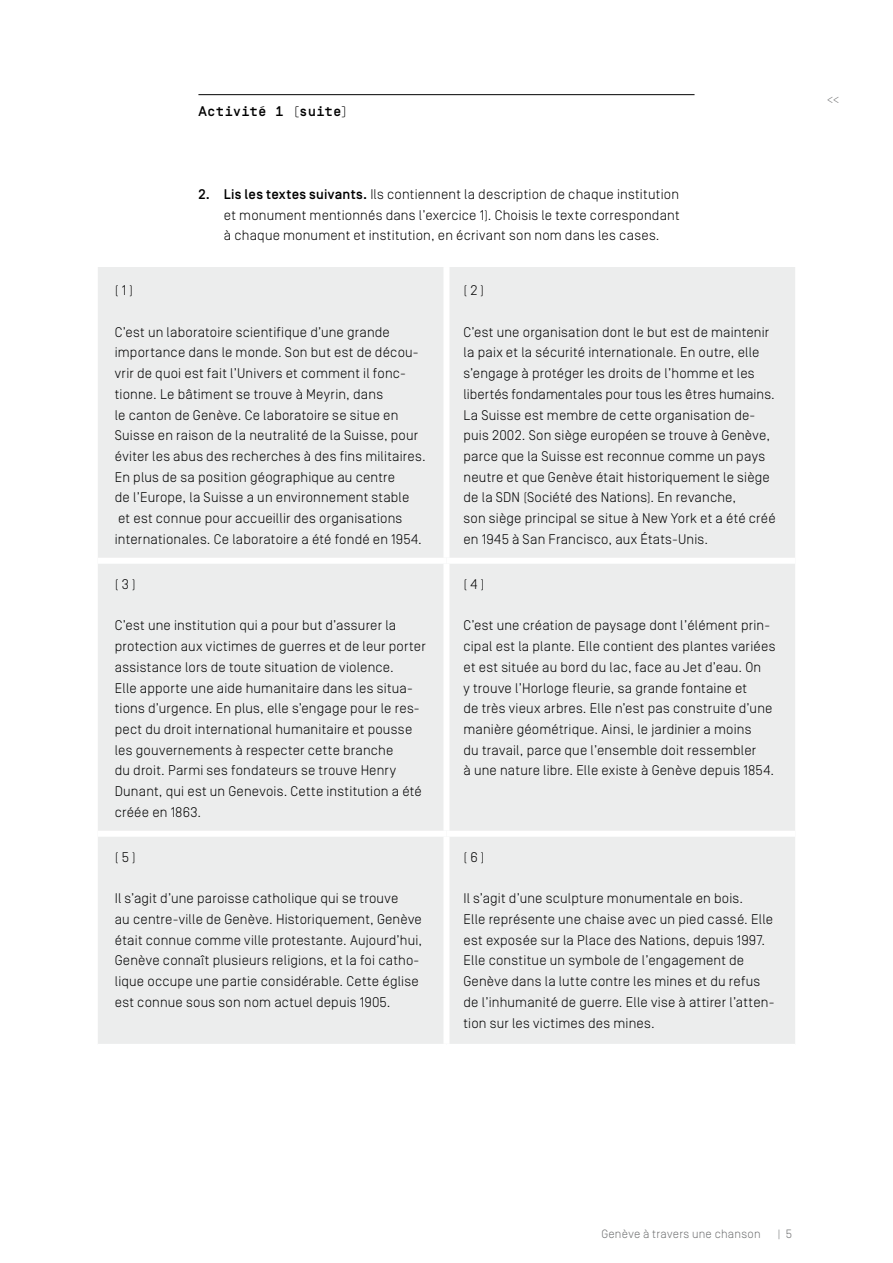
<style>
.page{position:relative;width:893px;height:1263px;background:#fff}
.page>*{position:absolute;margin:0;border:0;box-sizing:border-box;transform-origin:0 0}
.simplon_norm_light_9{font:300 13.95px/20.7px "Simplon Norm";letter-spacing:.015em;color:#000}
.simplon_norm_médium{font:300 13.95px/20.7px "Simplon Norm";letter-spacing:.015em;color:#000;text-align:justify}
.simplon_mono_médium{font:500 13.95px "Simplon Mono";letter-spacing:.01em;color:#000}
.t1{font:300 12px "Simplon Norm";letter-spacing:.02em;color:#707172}
.s1{font-weight:500}
</style>
<div class="page">
<hr style="left:198px;top:94px;width:496px;height:1px;background:#000">
<div style="left:98px;top:267px;width:697px;height:777px;background:#eceded"></div>
<div style="left:443px;top:267px;width:6px;height:291px;background:#fff"></div>
<div style="left:98px;top:558px;width:348px;height:6px;background:#fff"></div>
<div style="left:446px;top:558px;width:349px;height:6px;background:#fff"></div>
<div style="left:443px;top:564px;width:6px;height:267px;background:#fff"></div>
<div style="left:98px;top:831px;width:348px;height:6px;background:#fff"></div>
<div style="left:446px;top:831px;width:349px;height:6px;background:#fff"></div>
<div style="left:443px;top:837px;width:6px;height:207px;background:#fff"></div>
<p class="simplon_mono_médium" style="left:198px;top:104px;width:152px">Activité 1 (suite)</p>
<p class="simplon_norm_médium" style="left:224px;top:184px;width:457px;text-indent:-26px"><span class="s1">2. Lis les textes suivants.</span> Ils contiennent la description de chaque institution et monument mentionnés dans l’exercice 1). Choisis le texte correspondant à chaque monument et institution, en écrivant son nom dans les cases.</p>
<p class="simplon_norm_light_9" style="left:115px;top:280px;width:20px">( 1 )</p>
<p class="simplon_norm_light_9" style="left:115px;top:322px;width:312px">C’est un laboratoire scientifique d’une grande importance dans le monde. Son but est de décou&shy;vrir de quoi est fait l’Univers et comment il fonc&shy;tionne. Le bâtiment se trouve à Meyrin, dans<br>le canton de Genève. Ce laboratoire se situe en Suisse en raison de la neutralité de la Suisse, pour éviter les abus des recherches à des fins militaires.<br>En plus de sa position géographique au centre<br>de l’Europe, la Suisse a un environnement stable<br>et est connue pour accueillir des organisations internationales. Ce laboratoire a été fondé en 1954.</p>
<p class="simplon_norm_light_9" style="left:115px;top:574px;width:22px">( 3 )</p>
<p class="simplon_norm_light_9" style="left:115px;top:615px;width:312px">C’est une institution qui a pour but d’assurer la protection aux victimes de guerres et de leur porter assistance lors de toute situation de violence.<br>Elle apporte une aide humanitaire dans les situa&shy;tions d’urgence. En plus, elle s’engage pour le res&shy;pect du droit international humanitaire et pousse les gouvernements à respecter cette branche<br>du droit. Parmi ses fondateurs se trouve Henry Dunant, qui est un Genevois. Cette institution a été créée en 1863.</p>
<p class="simplon_norm_light_9" style="left:115px;top:847px;width:22px">( 5 )</p>
<p class="simplon_norm_light_9" style="left:115px;top:888px;width:309px">Il s’agit d’une paroisse catholique qui se trouve<br>au centre-ville de Genève. Historiquement, Genève était connue comme ville protestante. Aujourd’hui, Genève connaît plusieurs religions, et la foi catho&shy;lique occupe une partie considérable. Cette église est connue sous son nom actuel depuis 1905.</p>
<p class="simplon_norm_light_9" style="left:463px;top:280px;width:22px">( 2 )</p>
<p class="simplon_norm_light_9" style="left:463px;top:322px;width:314px">C’est une organisation dont le but est de maintenir la paix et la sécurité internationale. En outre, elle s’engage à protéger les droits de l’homme et les libertés fondamentales pour tous les êtres humains.<br>La Suisse est membre de cette organisation de&shy;puis 2002. Son siège européen se trouve à Genève, parce que la Suisse est reconnue comme un pays neutre et que Genève était historiquement le siège de la SDN (Société des Nations). En revanche,<br>son siège principal se situe à New York et a été créé en 1945 à San Francisco, aux États-Unis.</p>
<p class="simplon_norm_light_9" style="left:463px;top:574px;width:22px">( 4 )</p>
<p class="simplon_norm_light_9" style="left:463px;top:615px;width:313px">C’est une création de paysage dont l’élément prin&shy;cipal est la plante. Elle contient des plantes variées et est située au bord du lac, face au Jet d’eau. On<br>y trouve l’Horloge fleurie, sa grande fontaine et<br>de très vieux arbres. Elle n’est pas construite d’une manière géométrique. Ainsi, le jardinier a moins<br>du travail, parce que l’ensemble doit ressembler<br>à une nature libre. Elle existe à Genève depuis 1854.</p>
<p class="simplon_norm_light_9" style="left:463px;top:847px;width:23px">( 6 )</p>
<p class="simplon_norm_light_9" style="left:463px;top:888px;width:312px">Il s’agit d’une sculpture monumentale en bois.<br>Elle représente une chaise avec un pied cassé. Elle est exposée sur la Place des Nations, depuis 1997.<br>Elle constitue un symbole de l’engagement de Genève dans la lutte contre les mines et du refus de l’inhumanité de guerre. Elle vise à attirer l’atten&shy;tion sur les victimes des mines.</p>
<p class="t1" style="left:827px;top:93px;width:14px">&lt;&lt;</p>
<p class="t1" style="left:601px;top:1227px;width:161px">Genève à travers une chanson</p>
<p class="t1" style="left:778px;top:1227px;width:16px">| 5</p>
</div>
